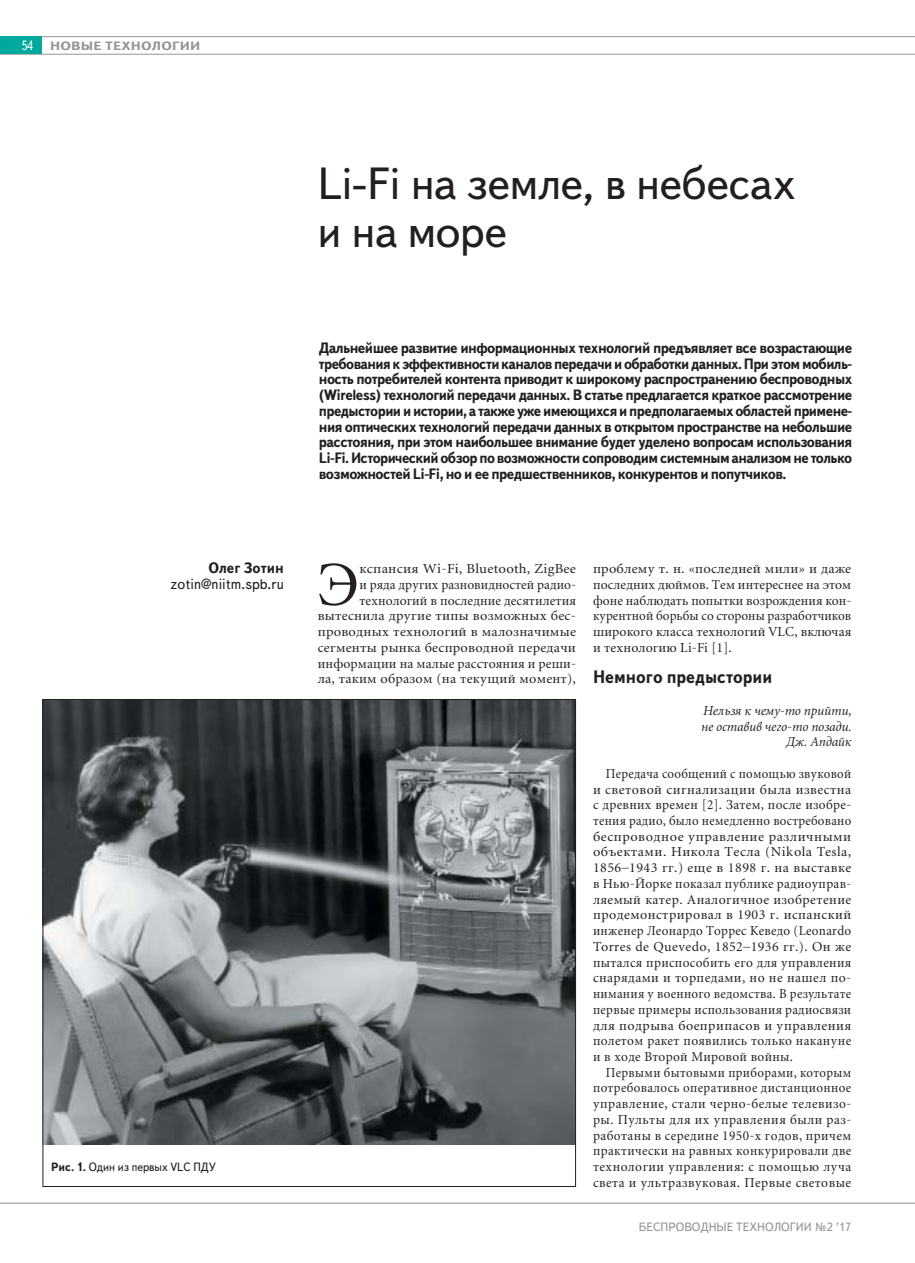
<style>
.page{position:relative;width:915px;height:1263px;background:#fff}
.page>*{position:absolute;margin:0;border:0;box-sizing:border-box;transform-origin:0 0}
.t1{font:61.05px "Miniature";color:#231f20}
.t2{font:45px/48px "Text Book C";letter-spacing:-.005em;color:#231f20}
.t3{font:700 18px "Text Book C";color:#231f20;scale:.94 1}
.t4{font:700 15px/15.8px "Text Book C";letter-spacing:-.04em;color:#231f20;text-align:justify;scale:.96 1}
.t5{font:15px "Text Book C";color:#231f20;scale:.95 1}
.t6{font:700 15px "Text Book C";color:#231f20;scale:.95 1}
.t7{font:13.5px/15.8px "Miniature";letter-spacing:.015em;color:#231f20;text-align:justify;scale:.93 1}
.t8{font:13.5px/15.8px "Miniature";letter-spacing:.015em;color:#231f20;text-align:justify;scale:.92 1}
.t9{font:13.5px/15.8px "Miniature";letter-spacing:.015em;color:#231f20;text-align:right;scale:1.06 1}
.t10{font:13.5px/15.8px "Miniature";letter-spacing:.015em;color:#231f20;text-align:justify}
.t11{font:italic 13.5px/15.8px "Miniature";color:#231f20;text-align:right;scale:.96 1}
.t12{font:13.5px "Text Book C";color:#fff;scale:.9 1}
.t13{font:12px "Text Book C";color:#939598}
.t14{font:12px "Text Book C";color:#231f20;scale:.95 1}
.t15{font:700 12px "Text Book C";letter-spacing:.01em;color:#939598;scale:1.17 1}
.s1{font-weight:700}
</style>
<div class="page">
<hr style="left:0;top:1202px;width:914px;height:2px;background:#939598">
<hr style="left:0;top:36px;width:914px;height:1px;background:#939598">
<hr style="left:0;top:54px;width:914px;height:1px;background:#939598">
<div style="left:0;top:37px;width:42px;height:17px;background:#00a99d"></div>
<img style="left:45px;top:701px;width:528px;height:443px">
<p class="t12" style="left:22px;top:38px;width:14px">54</p>
<p class="t15" style="left:50px;top:39px;width:130px">НОВЫЕ ТЕХНОЛОГИИ</p>
<p class="t6" style="left:208px;top:559px;width:81px">Олег Зотин</p>
<p class="t5" style="left:170px;top:575px;width:121px">zotin@niitm.spb.ru</p>
<p class="t14" style="left:51px;top:1160px;width:175px"><span class="s1">Рис. 1.</span> Один из первых VLC ПДУ</p>
<h2 class="t2" style="left:318px;top:160px;width:479px">Li-Fi на земле, в небесах и на море</h2>
<p class="t4" style="left:319px;top:340px;width:557px">Дальнейшее развитие информационных технологий предъявляет все возрастающие требования к эффективности каналов передачи и обработки данных. При этом мобиль&shy;ность потребителей контента приводит к широкому распространению беспроводных (Wireless) технологий передачи данных. В статье предлагается краткое рассмотрение предыстории и истории, а также уже имеющихся и предполагаемых областей примене&shy;ния оптических технологий передачи данных в открытом пространстве на небольшие расстояния, при этом наибольшее внимание будет уделено вопросам использования Li-Fi. Исторический обзор по возможности сопроводим системным анализом не только возможностей Li-Fi, но и ее предшественников, конкурентов и попутчиков.</p>
<h1 class="t1" style="left:317px;top:561px;width:43px">Э</h1>
<p class="t9" style="left:317px;top:562px;width:245px">кспансия Wi-Fi, Bluetooth, ZigBee<br>и ряда других разновидностей радио&shy;технологий в последние десятилетия вытеснила другие типы возможных бес&shy;проводных технологий в малозначимые сегменты рынка беспроводной передачи информации на малые расстояния и реши&shy;ла, таким образом (на текущий момент),</p>
<p class="t10" style="left:592px;top:562px;width:260px">проблему т. н. «последней мили» и даже последних дюймов. Тем интереснее на этом фоне наблюдать попытки возрождения кон&shy;курентной борьбы со стороны разработчиков широкого класса технологий VLC, включая и технологию Li-Fi [1].</p>
<h3 class="t3" style="left:592px;top:667px;width:192px">Немного предыстории</h3>
<p class="t11" style="left:700px;top:703px;width:158px">Нельзя к чему-то прийти, не оставив чего-то позади.<br>Дж. Апдайк</p>
<p class="t7" style="left:592px;top:767px;width:279px;text-indent:13px">Передача сообщений с помощью звуковой и световой сигнализации была известна с древних времен [2]. Затем, после изобре&shy;тения радио, было немедленно востребовано беспроводное управление различными объектами. Никола Тесла (Nikola Tesla, 1856–1943 гг.) еще в 1898 г. на выставке в Нью-Йорке показал публике радиоуправ&shy;ляемый катер. Аналогичное изобретение продемонстрировал в 1903 г. испанский инженер Леонардо Торрес Кеведо (Leonardo Torres de Quevedo, 1852–1936 гг.). Он же пытался приспособить его для управления снарядами и торпедами, но не нашел по&shy;нимания у военного ведомства. В результате первые примеры использования радиосвязи для подрыва боеприпасов и управления полетом ракет появились только накануне и в ходе Второй Мировой войны.</p>
<p class="t8" style="left:592px;top:1066px;width:282px;text-indent:13px">Первыми бытовыми приборами, которым потребовалось оперативное дистанционное управление, стали черно-белые телевизо&shy;ры. Пульты для их управления были раз&shy;работаны в середине 1950-х годов, причем практически на равных конкурировали две технологии управления: с помощью луча света и ультразвуковая. Первые световые</p>
<p class="t13" style="left:638px;top:1220px;width:214px">БЕСПРОВОДНЫЕ ТЕХНОЛОГИИ №2 ’17</p>
</div>
